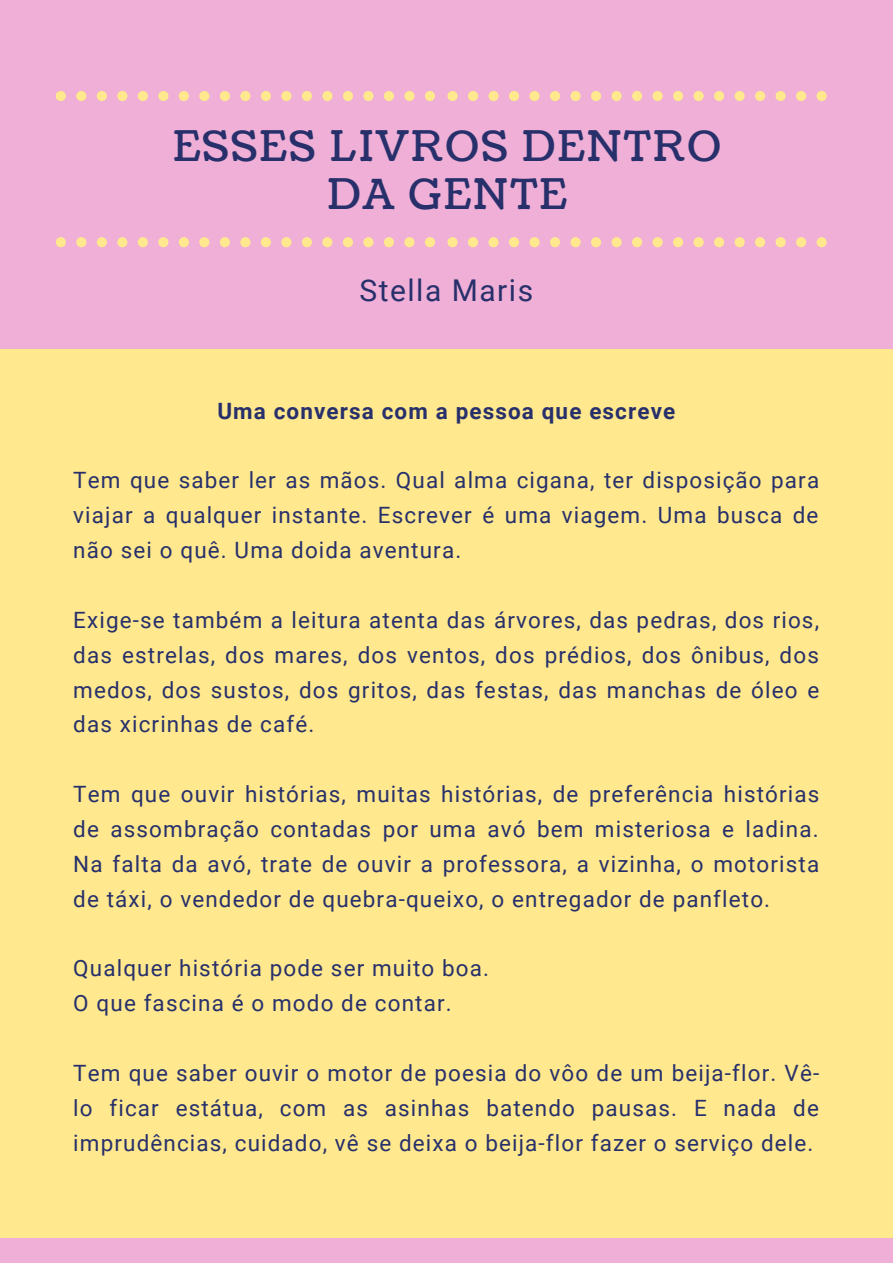
<style>
.page{position:relative;width:893px;height:1264px;background:#fff}
.page>*{position:absolute;margin:0;border:0;box-sizing:border-box;transform-origin:0 0}
.t1{font:42px/47.2px "Coustard";letter-spacing:.05em;color:#27306b;text-align:center}
.t2{font:30px "Roboto";letter-spacing:.05em;color:#27306b}
.t3{font:22.5px/34.8px "Roboto";letter-spacing:.05em;color:#27306b;text-align:justify}
.t4{font:700 22.5px "Roboto";letter-spacing:.05em;color:#27306b}
</style>
<div class="page">
<div style="left:0;top:0;width:892px;height:1262px;background:#ffe88d"></div>
<div style="left:0;top:0;width:892px;height:348px;background:#efafd6"></div>
<svg style="left:56px;top:91px;width:379px;height:10px"></svg>
<svg style="left:447px;top:91px;width:379px;height:10px"></svg>
<svg style="left:56px;top:237px;width:379px;height:10px"></svg>
<svg style="left:447px;top:237px;width:379px;height:10px"></svg>
<div style="left:0;top:1237px;width:892px;height:25px;background:#efafd6"></div>
<h1 class="t1" style="left:173px;top:124px;width:549px">ESSES LIVROS DENTRO<br>DA GENTE</h1>
<h2 class="t2" style="left:359px;top:273px;width:175px">Stella Maris</h2>
<p class="t4" style="left:217px;top:398px;width:459px">Uma conversa com a pessoa que escreve</p>
<p class="t3" style="left:73px;top:463px;width:747px">Tem que saber ler as mãos. Qual alma cigana, ter disposição para viajar a qualquer instante. Escrever é uma viagem. Uma busca de não sei o quê. Uma doida aventura.</p>
<p class="t3" style="left:73px;top:602px;width:747px">Exige-se também a leitura atenta das árvores, das pedras, dos rios, das estrelas, dos mares, dos ventos, dos prédios, dos ônibus, dos medos, dos sustos, dos gritos, das festas, das manchas de óleo e das xicrinhas de café.</p>
<p class="t3" style="left:73px;top:777px;width:747px">Tem que ouvir histórias, muitas histórias, de preferência histórias de assombração contadas por uma avó bem misteriosa e ladina.<br>Na falta da avó, trate de ouvir a professora, a vizinha, o motorista de táxi, o vendedor de quebra-queixo, o entregador de panfleto.</p>
<p class="t3" style="left:73px;top:951px;width:417px">Qualquer história pode ser muito boa.<br>O que fascina é o modo de contar.</p>
<p class="t3" style="left:73px;top:1055px;width:747px">Tem que saber ouvir o motor de poesia do vôo de um beija-flor. Vê&shy;lo ficar estátua, com as asinhas batendo pausas. E nada de imprudências, cuidado, vê se deixa o beija-flor fazer o serviço dele.</p>
</div>
